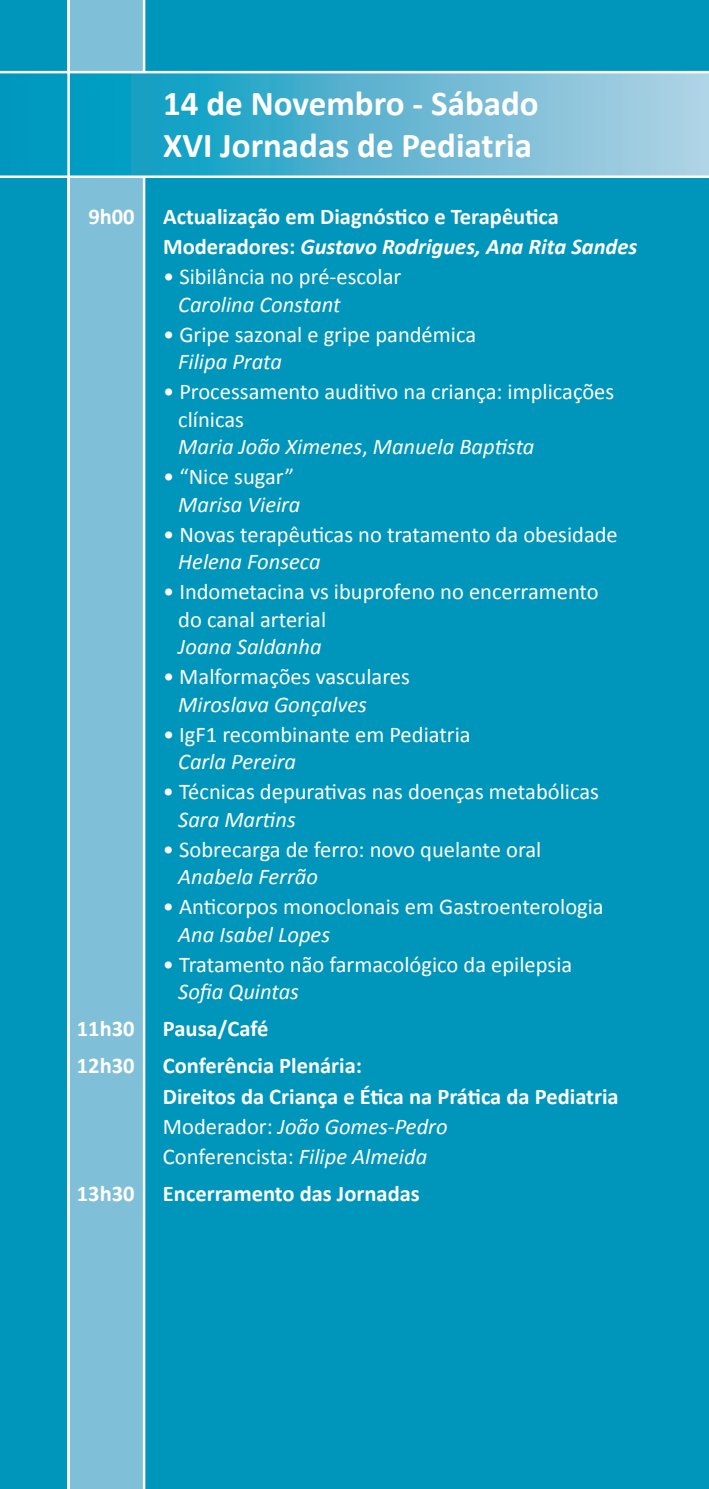
<style>
.page{position:relative;width:709px;height:1489px;background:#fff}
.page>*{position:absolute;margin:0;border:0;box-sizing:border-box;transform-origin:0 0}
.t1{font:700 35px/42px "Calibri";color:#fff}
.t2{font:22.5px/27.5px "Calibri";color:#fff}
.t3{font:700 22.5px/30px "Calibri";color:#fff}
.t4{font:italic 22.5px "Calibri";color:#fff}
.s1{font-style:italic}
.s2{font-weight:400}
.s3{font-weight:400;font-style:italic}
</style>
<div class="page">
<div style="left:0;top:0;width:709px;height:1488px;background:#0096bc"></div>
<div style="left:70px;top:0;width:75px;height:1488px;background:#7fbfd8"></div>
<svg style="left:0;top:73px;width:708px;height:102px"></svg>
<hr style="left:0;top:71px;width:709px;height:2px;background:#fff">
<hr style="left:0;top:175px;width:709px;height:3px;background:#fff">
<hr style="left:708px;top:0;width:1px;height:1488px;background:#cbe3ed">
<hr style="left:67px;top:0;width:3px;height:1488px;background:#fff">
<h1 class="t1" style="left:163px;top:81px;width:377px">14 de Novembro - Sábado<br>XVI Jornadas de Pediatria</h1>
<p class="t3" style="left:88px;top:200px;width:48px">9h00</p>
<p class="t3" style="left:163px;top:200px;width:476px">Actualização em Diagnóstico e Terapêutica<br>Moderadores: <span class="s1">Gustavo Rodrigues, Ana Rita Sandes</span></p>
<p class="t2" style="left:163px;top:262px;width:240px">• Sibilância no pré-escolar</p>
<p class="t4" style="left:178px;top:290px;width:164px">Carolina Constant</p>
<p class="t2" style="left:163px;top:319px;width:314px">• Gripe sazonal e gripe pandémica</p>
<p class="t4" style="left:178px;top:347px;width:105px">Filipa Prata</p>
<p class="t2" style="left:178px;top:377px;width:437px;text-indent:-15px">• Processamento auditivo na criança: implicações clínicas<br><span class="s1">Maria João Ximenes</span>, <span class="s1">Manuela Baptista</span></p>
<p class="t2" style="left:163px;top:462px;width:133px">• “Nice sugar”</p>
<p class="t4" style="left:178px;top:490px;width:124px">Marisa Vieira</p>
<p class="t2" style="left:163px;top:519px;width:456px">• Novas terapêuticas no tratamento da obesidade</p>
<p class="t4" style="left:178px;top:547px;width:144px">Helena Fonseca</p>
<p class="t2" style="left:178px;top:577px;width:422px;text-indent:-15px">• Indometacina vs ibuprofeno no encerramento do canal arterial</p>
<p class="t4" style="left:178px;top:632px;width:145px">Joana Saldanha</p>
<p class="t2" style="left:163px;top:662px;width:248px">• Malformações vasculares</p>
<p class="t4" style="left:178px;top:690px;width:190px">Miroslava Gonçalves</p>
<p class="t2" style="left:163px;top:719px;width:309px">• IgF1 recombinante em Pediatria</p>
<p class="t4" style="left:178px;top:747px;width:119px">Carla Pereira</p>
<p class="t2" style="left:163px;top:777px;width:437px">• Técnicas depurativas nas doenças metabólicas</p>
<p class="t4" style="left:178px;top:805px;width:119px">Sara Martins</p>
<p class="t2" style="left:163px;top:834px;width:380px">• Sobrecarga de ferro: novo quelante oral</p>
<p class="t4" style="left:178px;top:862px;width:141px">Anabela Ferrão</p>
<p class="t2" style="left:163px;top:891px;width:442px">• Anticorpos monoclonais em Gastroenterologia</p>
<p class="t4" style="left:178px;top:920px;width:153px">Ana Isabel Lopes</p>
<p class="t2" style="left:163px;top:949px;width:411px">• Tratamento não farmacológico da epilepsia</p>
<p class="t4" style="left:178px;top:977px;width:122px">Sofia Quintas</p>
<p class="t3" style="left:77px;top:1012px;width:59px">11h30</p>
<p class="t3" style="left:163px;top:1012px;width:107px">Pausa/Café</p>
<p class="t3" style="left:77px;top:1049px;width:59px">12h30</p>
<p class="t3" style="left:163px;top:1049px;width:457px">Conferência Plenária:<br>Direitos da Criança e Ética na Prática da Pediatria <span class="s2">Moderador:</span> <span class="s3">João Gomes-Pedro<br></span><span class="s2">Conferencista:</span> <span class="s3">Filipe Almeida</span></p>
<p class="t3" style="left:77px;top:1176px;width:59px">13h30</p>
<p class="t3" style="left:163px;top:1176px;width:258px">Encerramento das Jornadas</p>
</div>
